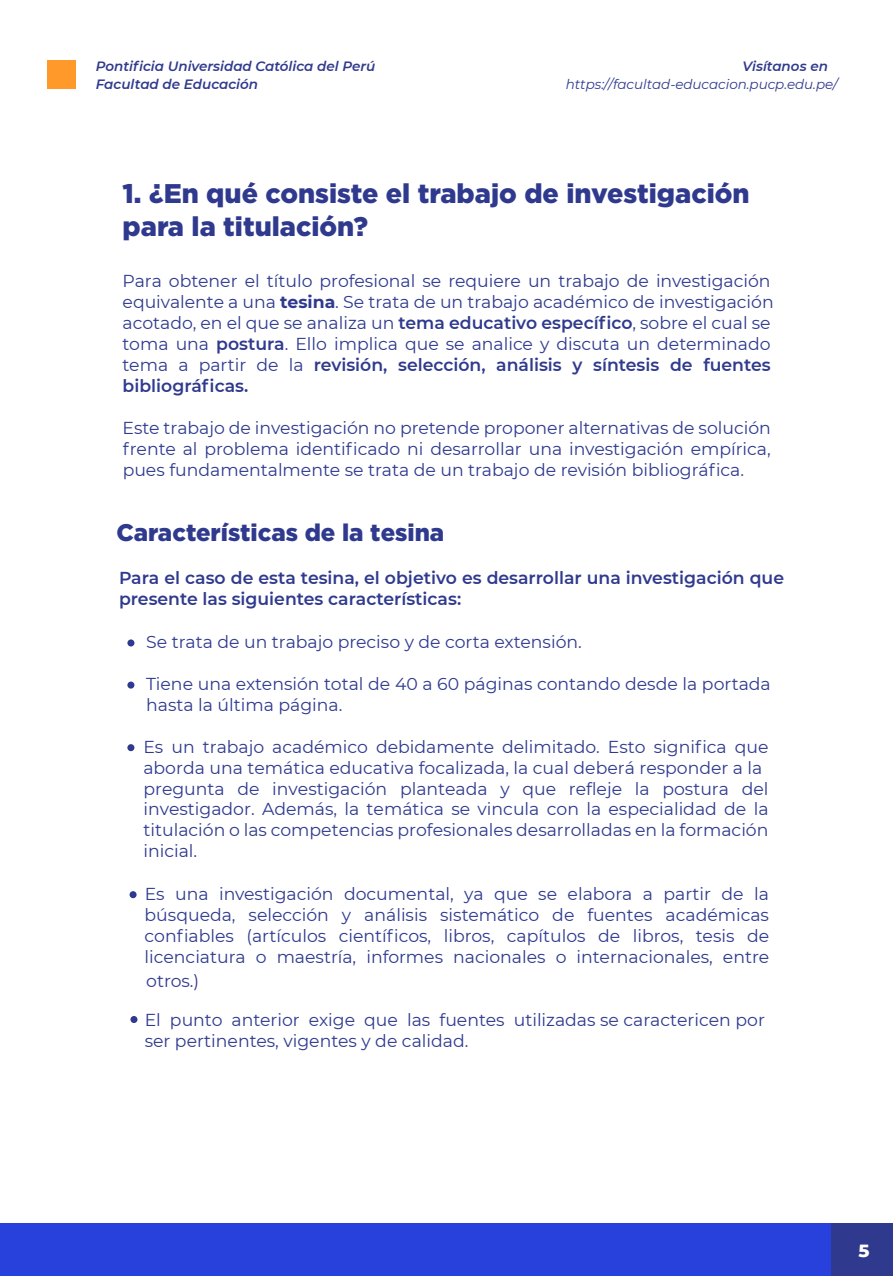
<style>
.page{position:relative;width:893px;height:1276px;background:#fff}
.page>*{position:absolute;margin:0;border:0;box-sizing:border-box;transform-origin:0 0}
.t1{font:900 27px/32.4px "Gotham";color:#2f3a8e}
.t2{font:900 24px "Gotham";color:#2f3a8e}
.t3{font:800 18px "Montserrat";color:#fff}
.t4{font:17.25px/21px "Montserrat";color:#2f3a8e}
.t5{font:600 17.25px/21px "Montserrat";color:#2f3a8e}
.t6{font:italic 600 13.5px/18px "Montserrat";color:#2f3a8e}
.t7{font:italic 13.5px "Montserrat";letter-spacing:-.005em;color:#2f3a8e}
.s1{font-weight:700}
.s2{font-weight:600}
</style>
<div class="page">
<div style="left:0;top:1223px;width:836px;height:53px;background:#2841dd"></div>
<div style="left:831px;top:1223px;width:62px;height:53px;background:#2f3a8e"></div>
<div style="left:48px;top:61px;width:28px;height:28px;background:#ff9929"></div>
<div style="left:127px;top:639px;width:7px;height:7px;background:#2f3a8e;border-radius:50%"></div>
<div style="left:127px;top:681px;width:7px;height:7px;background:#2f3a8e;border-radius:50%"></div>
<div style="left:127px;top:744px;width:7px;height:7px;background:#2f3a8e;border-radius:50%"></div>
<div style="left:130px;top:891px;width:7px;height:7px;background:#2f3a8e;border-radius:50%"></div>
<div style="left:130px;top:1016px;width:7px;height:7px;background:#2f3a8e;border-radius:50%"></div>
<p class="t6" style="left:96px;top:57px;width:281px">Pontificia Universidad Católica del Perú<br>Facultad de Educación</p>
<p class="t6" style="left:742px;top:56px;width:87px">Visítanos en</p>
<p class="t7" style="left:566px;top:75px;width:273px">https://facultad-educacion.pucp.edu.pe/</p>
<h1 class="t1" style="left:123px;top:177px;width:629px">1. ¿En qué consiste el trabajo de investigación para la titulación?</h1>
<p class="t4" style="left:123px;top:270px;width:653px">Para obtener el título profesional se requiere un trabajo de investigación equivalente a una <span class="s1">tesina</span>. Se trata de un trabajo académico de investigación acotado, en el que se analiza un <span class="s2">tema educativo específico</span>, sobre el cual se toma una <span class="s2">postura</span>. Ello implica que se analice y discuta un determinado tema a partir de la <span class="s2">revisión, selección, análisis y síntesis de fuentes bibliográficas.</span></p>
<p class="t4" style="left:123px;top:417px;width:650px;text-align:justify">Este trabajo de investigación no pretende proponer alternativas de solución frente al problema identificado ni desarrollar una investigación empírica, pues fundamentalmente se trata de un trabajo de revisión bibliográfica.</p>
<h2 class="t2" style="left:116px;top:518px;width:329px">Características de la tesina</h2>
<p class="t5" style="left:119px;top:567px;width:667px">Para el caso de esta tesina, el objetivo es desarrollar una investigación que presente las siguientes características:</p>
<p class="t4" style="left:146px;top:631px;width:437px">Se trata de un trabajo preciso y de corta extensión.</p>
<p class="t4" style="left:146px;top:673px;width:626px">Tiene una extensión total de 40 a 60 páginas contando desde la portada hasta la última página.</p>
<p class="t4" style="left:143px;top:736px;width:627px">Es un trabajo académico debidamente delimitado. Esto significa que aborda una temática educativa focalizada, la cual deberá responder a la pregunta de investigación planteada y que refleje la postura del investigador. Además, la temática se vincula con la especialidad de la titulación o las competencias profesionales desarrolladas en la formación inicial.</p>
<p class="t4" style="left:145px;top:882px;width:626px;text-align:justify">Es una investigación documental, ya que se elabora a partir de la búsqueda, selección y análisis sistemático de fuentes académicas confiables (artículos científicos, libros, capítulos de libros, tesis de licenciatura o maestría, informes nacionales o internacionales, entre</p>
<p class="t4" style="left:146px;top:969px;width:55px">otros.)</p>
<p class="t4" style="left:145px;top:1008px;width:622px">El punto anterior exige que las fuentes utilizadas se caractericen por ser pertinentes, vigentes y de calidad.</p>
<p class="t3" style="left:858px;top:1237px;width:13px">5</p>
</div>
